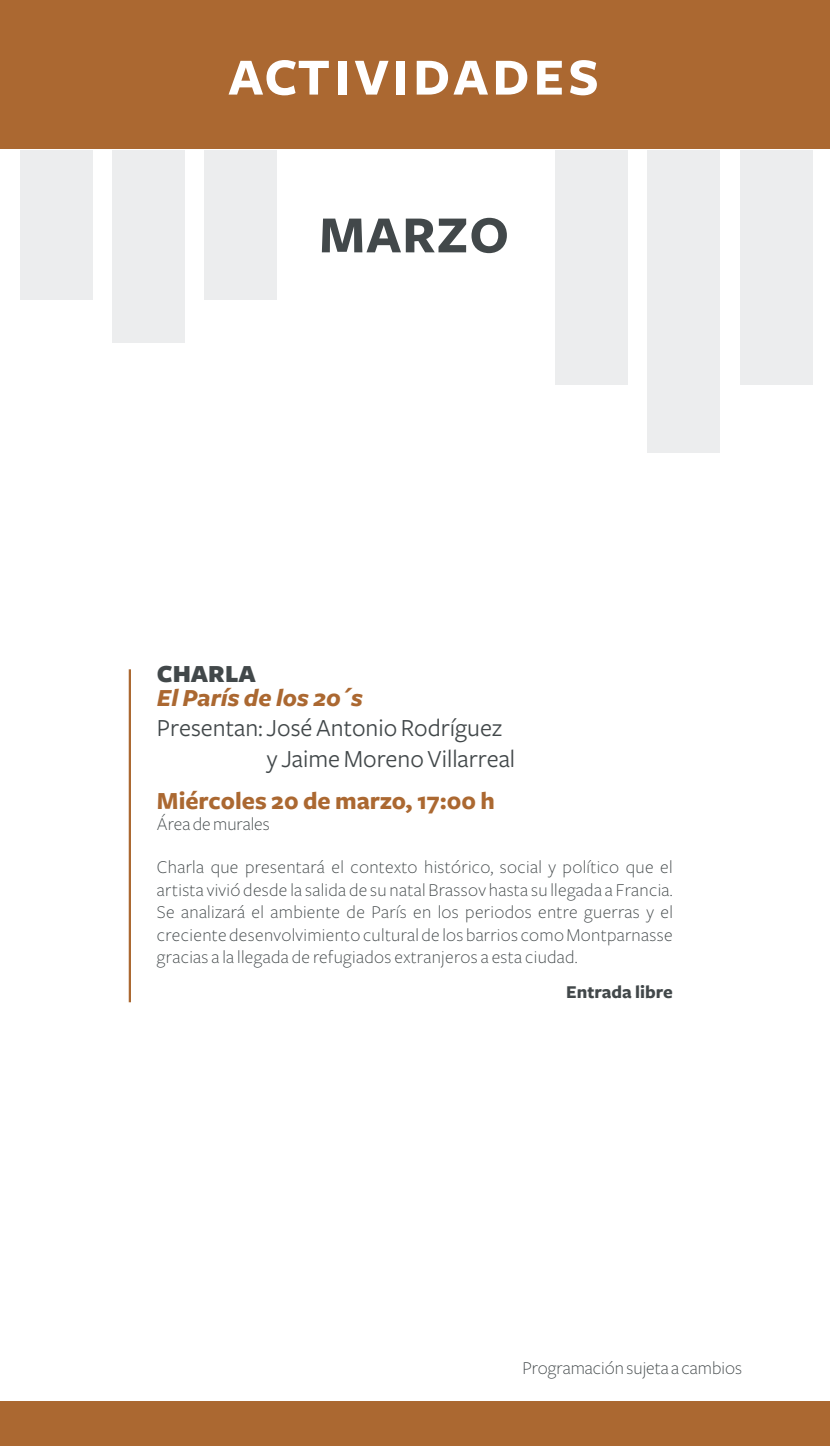
<style>
.page{position:relative;width:830px;height:1446px;background:#fff}
.page>*{position:absolute;margin:0;border:0;box-sizing:border-box;transform-origin:0 0}
.t1{font:700 54px "Freight Sans";letter-spacing:.08em;color:#fff}
.t2{font:700 54px "Freight Sans";letter-spacing:.02em;color:#42484a}
.t3{font:25.5px/30.6px "Freight Sans";color:#42484a}
.t4{font:700 25.5px "Freight Sans";color:#ab6831}
.t5{font:italic 700 25.5px "Freight Sans";color:#ab6831}
.t6{font:25.5px "Freight Sans Black SC";color:#42484a}
.t7{font:300 18.75px/22.5px "Freight Sans";letter-spacing:.015em;color:#42484a;text-align:justify}
.t8{font:700 18.75px "Freight Sans";color:#42484a}
</style>
<div class="page">
<div style="left:739px;top:150px;width:73px;height:235px;background:#e6e7e9"></div>
<div style="left:555px;top:150px;width:72px;height:235px;background:#e6e7e9"></div>
<div style="left:647px;top:150px;width:72px;height:303px;background:#e6e7e9"></div>
<div style="left:204px;top:150px;width:73px;height:149px;background:#e6e7e9"></div>
<div style="left:20px;top:150px;width:72px;height:149px;background:#e6e7e9"></div>
<div style="left:112px;top:150px;width:73px;height:192px;background:#e6e7e9"></div>
<div style="left:0;top:0;width:829px;height:149px;background:#ab6831"></div>
<div style="left:0;top:1401px;width:829px;height:45px;background:#ab6831"></div>
<hr style="left:129px;top:669px;width:2px;height:333px;background:#ab6831">
<h1 class="t1" style="left:228px;top:48px;width:372px">ACTIVIDADES</h1>
<h1 class="t2" style="left:319px;top:206px;width:191px">MARZO</h1>
<h2 class="t6" style="left:157px;top:660px;width:100px">CHARLA</h2>
<h2 class="t5" style="left:157px;top:683px;width:207px">El París de los 20´s</h2>
<h2 class="t3" style="left:267px;top:713px;width:249px;text-indent:-110px">Presentan: José Antonio Rodríguez y Jaime Moreno Villarreal</h2>
<h2 class="t4" style="left:157px;top:787px;width:339px">Miércoles 20 de marzo, 17:00 h</h2>
<p class="t7" style="left:157px;top:813px;width:114px">Área de murales</p>
<p class="t7" style="left:157px;top:856px;width:517px">Charla que presentará el contexto histórico, social y político que el artista vivió desde la salida de su natal Brassov hasta su llegada a Francia.<br>Se analizará el ambiente de París en los periodos entre guerras y el creciente desenvolvimiento cultural de los barrios como Montparnasse gracias a la llegada de refugiados extranjeros a esta ciudad.</p>
<p class="t8" style="left:566px;top:982px;width:108px">Entrada libre</p>
<p class="t7" style="left:522px;top:1357px;width:221px">Programación sujeta a cambios</p>
</div>
